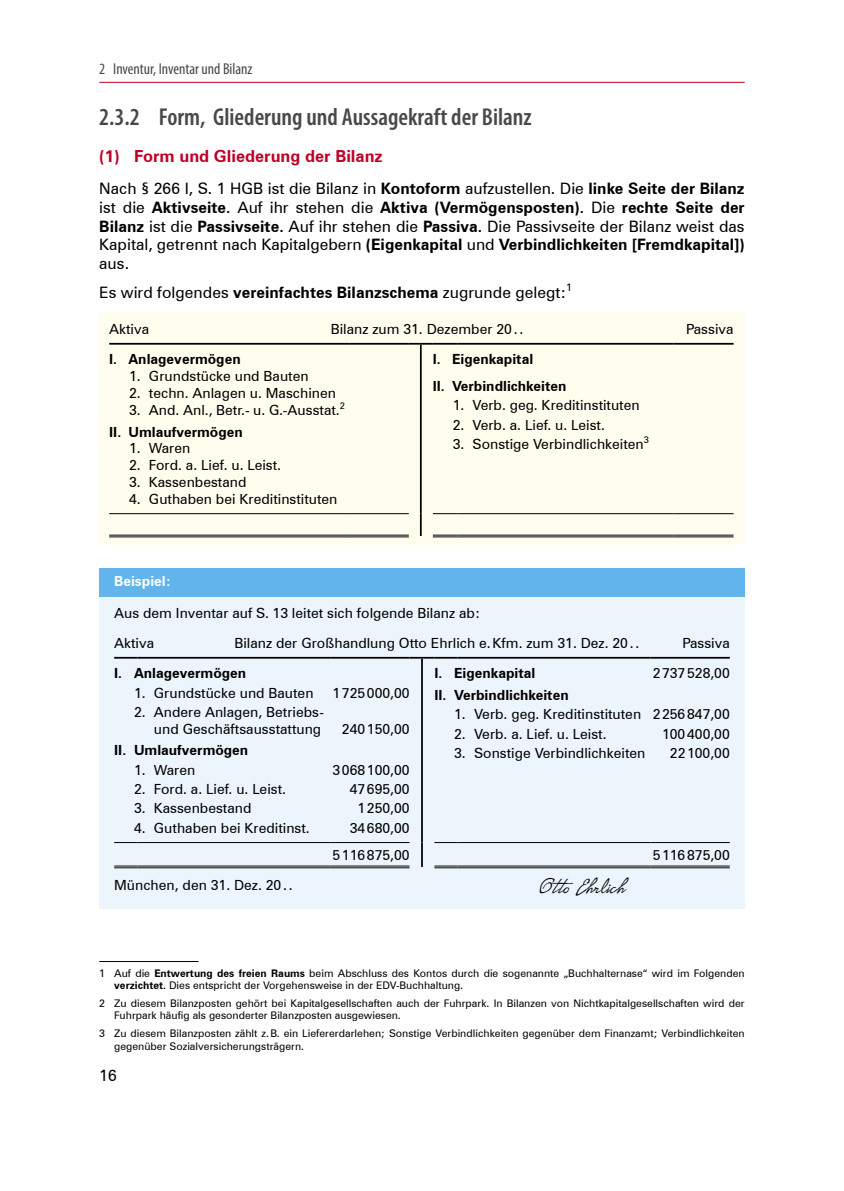
<style>
.page{position:relative;width:844px;height:1191px;background:#fff}
.page>*{position:absolute;margin:0;border:0;box-sizing:border-box;transform-origin:0 0}
.Tabelle{font:26.25px "P22 Hopper Edward";color:#000;scale:1.12 1}
.t1{font:600 condensed 24.5px "Myriad Pro";color:#484848}
.t2{font:700 16.62px "Zurich BT";color:#be0027}
.Fließtext{font:15.75px/18.9px "Zurich BT";color:#000;text-align:justify}
.Kolumnentitel_links{font:condensed 15.75px "Myriad Pro";color:#484848}
.Tabelle-2{font:14px/21.7px "Zurich BT";color:#000}
.Tabelle-3{font:700 14px/26.8px "Zurich BT";color:#000}
.Beispiel_Text-Unterl{font:14px "Zurich BT";color:#000}
.Beispiel{font:700 14px "Zurich BT";color:#fff}
.Fußnote{font:10.5px/12.6px "Zurich BT";color:#000}
.s1{font-weight:700}
</style>
<div class="page">
<hr style="left:99px;top:82px;width:645px;height:1px;background:#be0027">
<div style="left:99px;top:568px;width:645px;height:29px;background:#62b4ec"></div>
<div style="left:99px;top:597px;width:645px;height:312px;background:#edf5fc"></div>
<div style="left:99px;top:311px;width:645px;height:233px;background:#fffded"></div>
<hr style="left:109px;top:343px;width:25px;height:2px;background:#000">
<hr style="left:134px;top:343px;width:216px;height:2px;background:#000">
<hr style="left:350px;top:343px;width:58px;height:2px;background:#000">
<svg style="left:408px;top:343px;width:24px;height:2px"></svg>
<hr style="left:420px;top:345px;width:1px;height:168px;background:#000">
<hr style="left:432px;top:343px;width:25px;height:2px;background:#000">
<hr style="left:457px;top:343px;width:216px;height:2px;background:#000">
<hr style="left:673px;top:343px;width:60px;height:2px;background:#000">
<svg style="left:420px;top:513px;width:1px;height:23px"></svg>
<svg style="left:109px;top:513px;width:25px;height:1px"></svg>
<svg style="left:432px;top:513px;width:25px;height:1px"></svg>
<svg style="left:109px;top:535px;width:25px;height:2px"></svg>
<hr style="left:350px;top:535px;width:58px;height:1px;background:#000">
<hr style="left:350px;top:536px;width:58px;height:1px;background:#000">
<svg style="left:432px;top:535px;width:25px;height:2px"></svg>
<hr style="left:673px;top:535px;width:60px;height:1px;background:#000">
<hr style="left:673px;top:536px;width:60px;height:1px;background:#000">
<hr style="left:134px;top:513px;width:216px;height:1px;background:#000">
<hr style="left:457px;top:513px;width:216px;height:1px;background:#000">
<hr style="left:457px;top:535px;width:216px;height:1px;background:#000">
<hr style="left:457px;top:536px;width:216px;height:1px;background:#000">
<hr style="left:134px;top:535px;width:216px;height:1px;background:#000">
<hr style="left:134px;top:536px;width:216px;height:1px;background:#000">
<hr style="left:350px;top:513px;width:58px;height:1px;background:#000">
<hr style="left:673px;top:513px;width:60px;height:1px;background:#000">
<hr style="left:330px;top:865px;width:79px;height:3px;background:#fff">
<hr style="left:650px;top:865px;width:79px;height:3px;background:#fff">
<hr style="left:137px;top:865px;width:193px;height:3px;background:#fff">
<hr style="left:457px;top:865px;width:193px;height:3px;background:#fff">
<svg style="left:114px;top:657px;width:23px;height:1px"></svg>
<hr style="left:137px;top:657px;width:193px;height:1px;background:#000">
<hr style="left:330px;top:657px;width:79px;height:1px;background:#000">
<hr style="left:421px;top:658px;width:2px;height:184px;background:#000">
<svg style="left:409px;top:657px;width:48px;height:1px"></svg>
<hr style="left:457px;top:657px;width:193px;height:1px;background:#000">
<hr style="left:650px;top:657px;width:79px;height:1px;background:#000">
<hr style="left:421px;top:842px;width:2px;height:25px;background:#000">
<svg style="left:114px;top:865px;width:23px;height:3px"></svg>
<hr style="left:330px;top:865px;width:79px;height:1px;background:#000">
<hr style="left:330px;top:867px;width:79px;height:1px;background:#000">
<svg style="left:434px;top:865px;width:23px;height:3px"></svg>
<hr style="left:650px;top:865px;width:79px;height:1px;background:#000">
<hr style="left:650px;top:867px;width:79px;height:1px;background:#000">
<svg style="left:114px;top:842px;width:23px;height:1px"></svg>
<hr style="left:330px;top:842px;width:79px;height:1px;background:#000">
<hr style="left:137px;top:865px;width:193px;height:1px;background:#000">
<hr style="left:137px;top:867px;width:193px;height:1px;background:#000">
<svg style="left:434px;top:842px;width:23px;height:1px"></svg>
<hr style="left:457px;top:865px;width:193px;height:1px;background:#000">
<hr style="left:457px;top:867px;width:193px;height:1px;background:#000">
<hr style="left:457px;top:842px;width:193px;height:1px;background:#000">
<hr style="left:650px;top:842px;width:79px;height:1px;background:#000">
<hr style="left:137px;top:842px;width:193px;height:1px;background:#000">
<hr style="left:99px;top:961px;width:99px;height:1px;background:#000">
<p class="Kolumnentitel_links" style="left:99px;top:60px;width:155px">2 Inventur, Inventar und Bilanz</p>
<p class="t1" style="left:99px;top:104px;width:434px">2.3.2 Form, Gliederung und Aussagekraft der Bilanz</p>
<p class="t2" style="left:99px;top:146px;width:285px">(1) Form und Gliederung der Bilanz</p>
<p class="Fließtext" style="left:99px;top:178px;width:646px">Nach § 266 I, S. 1 HGB ist die Bilanz in <span class="s1">Kontoform</span> aufzustellen. Die <span class="s1">linke Seite der Bilanz </span>ist die <span class="s1">Aktivseite.</span> Auf ihr stehen die <span class="s1">Aktiva (Vermögensposten).</span> Die <span class="s1">rechte Seite der Bilanz</span> ist die <span class="s1">Passivseite.</span> Auf ihr stehen die <span class="s1">Passiva.</span> Die Passivseite der Bilanz weist das Kapital, getrennt nach Kapitalgebern <span class="s1">(Eigenkapital</span> und <span class="s1">Verbindlichkeiten [Fremdkapital]) </span>aus.</p>
<p class="Fließtext" style="left:99px;top:283px;width:474px">Es wird folgendes <span class="s1">vereinfachtes Bilanzschema</span> zugrunde gelegt:<sup>1</sup></p>
<p class="Tabelle-2" style="left:109px;top:318px;width:41px">Aktiva</p>
<p class="Tabelle-2" style="left:330px;top:318px;width:194px">Bilanz zum 31. Dezember 20..</p>
<p class="Tabelle-2" style="left:686px;top:318px;width:49px">Passiva</p>
<p class="Tabelle-3" style="left:109px;top:346px;width:133px">I. Anlagevermögen</p>
<p class="Tabelle-2" style="left:129px;top:365px;width:181px">1. Grundstücke und Bauten</p>
<p class="Tabelle-2" style="left:129px;top:382px;width:208px">2. techn. Anlagen u. Maschinen</p>
<p class="Tabelle-2" style="left:109px;top:399px;width:237px;text-indent:20px">3. And. Anl., Betr.- u. G.-Ausstat.<sup>2<br></sup><span class="s1">II. Umlaufvermögen</span></p>
<p class="Tabelle-2" style="left:129px;top:437px;width:63px">1. Waren</p>
<p class="Tabelle-2" style="left:129px;top:454px;width:153px">2. Ford. a. Lief. u. Leist.</p>
<p class="Tabelle-2" style="left:129px;top:471px;width:119px">3. Kassenbestand</p>
<p class="Tabelle-2" style="left:129px;top:488px;width:210px">4. Guthaben bei Kreditinstituten</p>
<p class="Tabelle-3" style="left:432px;top:346px;width:135px">I. Eigenkapital<br>II. Verbindlichkeiten</p>
<p class="Tabelle-2" style="left:452px;top:394px;width:188px">1. Verb. geg. Kreditinstituten</p>
<p class="Tabelle-2" style="left:452px;top:414px;width:154px">2. Verb. a. Lief. u. Leist.</p>
<p class="Tabelle-2" style="left:452px;top:433px;width:198px">3. Sonstige Verbindlichkeiten<sup>3</sup></p>
<p class="Beispiel" style="left:114px;top:572px;width:58px">Beispiel:</p>
<p class="Beispiel_Text-Unterl" style="left:114px;top:604px;width:367px">Aus dem Inventar auf S. 13 leitet sich folgende Bilanz ab:</p>
<p class="Tabelle-2" style="left:114px;top:632px;width:41px">Aktiva</p>
<p class="Tabelle-2" style="left:234px;top:632px;width:406px">Bilanz der Großhandlung Otto Ehrlich e.Kfm. zum 31. Dez. 20..</p>
<p class="Tabelle-2" style="left:682px;top:632px;width:49px">Passiva</p>
<p class="Tabelle-3" style="left:114px;top:660px;width:133px">I. Anlagevermögen</p>
<p class="Tabelle-2" style="left:134px;top:681px;width:181px">1. Grundstücke und Bauten</p>
<p class="Tabelle-2" style="left:134px;top:703px;width:191px;line-height:16.8px;text-align:right">2. Andere Anlagen, Betriebs&shy;und Geschäftsausstattung</p>
<p class="Tabelle-3" style="left:114px;top:737px;width:136px">II. Umlaufvermögen</p>
<p class="Tabelle-2" style="left:134px;top:759px;width:63px">1. Waren</p>
<p class="Tabelle-2" style="left:134px;top:778px;width:153px">2. Ford. a. Lief. u. Leist.</p>
<p class="Tabelle-2" style="left:134px;top:797px;width:119px">3. Kassenbestand</p>
<p class="Tabelle-2" style="left:134px;top:816px;width:177px">4. Guthaben bei Kreditinst.</p>
<p class="Tabelle-3" style="left:434px;top:660px;width:102px">I. Eigenkapital</p>
<p class="Tabelle-3" style="left:434px;top:681px;width:136px">II. Verbindlichkeiten</p>
<p class="Tabelle-2" style="left:454px;top:703px;width:188px">1. Verb. geg. Kreditinstituten</p>
<p class="Tabelle-2" style="left:454px;top:722px;width:154px">2. Verb. a. Lief. u. Leist.</p>
<p class="Tabelle-2" style="left:454px;top:742px;width:193px">3. Sonstige Verbindlichkeiten</p>
<p class="Tabelle-2" style="left:652px;top:662px;width:79px">2737528,00</p>
<p class="Tabelle-2" style="left:652px;top:703px;width:79px">2256847,00</p>
<p class="Tabelle-2" style="left:662px;top:722px;width:69px">100400,00</p>
<p class="Tabelle-2" style="left:669px;top:742px;width:61px">22100,00</p>
<p class="Tabelle-2" style="left:332px;top:681px;width:79px">1725000,00</p>
<p class="Tabelle-2" style="left:342px;top:718px;width:69px">240150,00</p>
<p class="Tabelle-2" style="left:332px;top:759px;width:79px">3068100,00</p>
<p class="Tabelle-2" style="left:349px;top:778px;width:61px">47695,00</p>
<p class="Tabelle-2" style="left:357px;top:797px;width:54px">1250,00</p>
<p class="Tabelle-2" style="left:349px;top:816px;width:61px">34680,00</p>
<p class="Tabelle-2" style="left:332px;top:844px;width:79px">5116875,00</p>
<p class="Tabelle-2" style="left:652px;top:844px;width:79px">5116875,00</p>
<p class="Tabelle-2" style="left:114px;top:874px;width:180px">München, den 31. Dez. 20..</p>
<p class="Tabelle" style="left:539px;top:873px;width:78px">Otto Ehrlich</p>
<p class="Fußnote" style="left:114px;top:966px;width:632px;text-indent:-15px">1 Auf die <span class="s1">Entwertung des freien Raums</span> beim Abschluss des Kontos durch die sogenannte „Buchhalternase“ wird im Folgenden <span class="s1">verzichtet.</span> Dies entspricht der Vorgehensweise in der EDV-Buchhaltung.</p>
<p class="Fußnote" style="left:114px;top:996px;width:632px;text-indent:-15px">2 Zu diesem Bilanzposten gehört bei Kapitalgesellschaften auch der Fuhrpark. In Bilanzen von Nichtkapitalgesellschaften wird der<br>Fuhrpark häufig als gesonderter Bilanzposten ausgewiesen.</p>
<p class="Fußnote" style="left:114px;top:1026px;width:632px;text-indent:-15px">3 Zu diesem Bilanzposten zählt z.B. ein Liefererdarlehen; Sonstige Verbindlichkeiten gegenüber dem Finanzamt; Verbindlichkeiten gegenüber Sozialversicherungsträgern.</p>
<p class="Fließtext" style="left:99px;top:1066px;width:19px">16</p>
</div>
